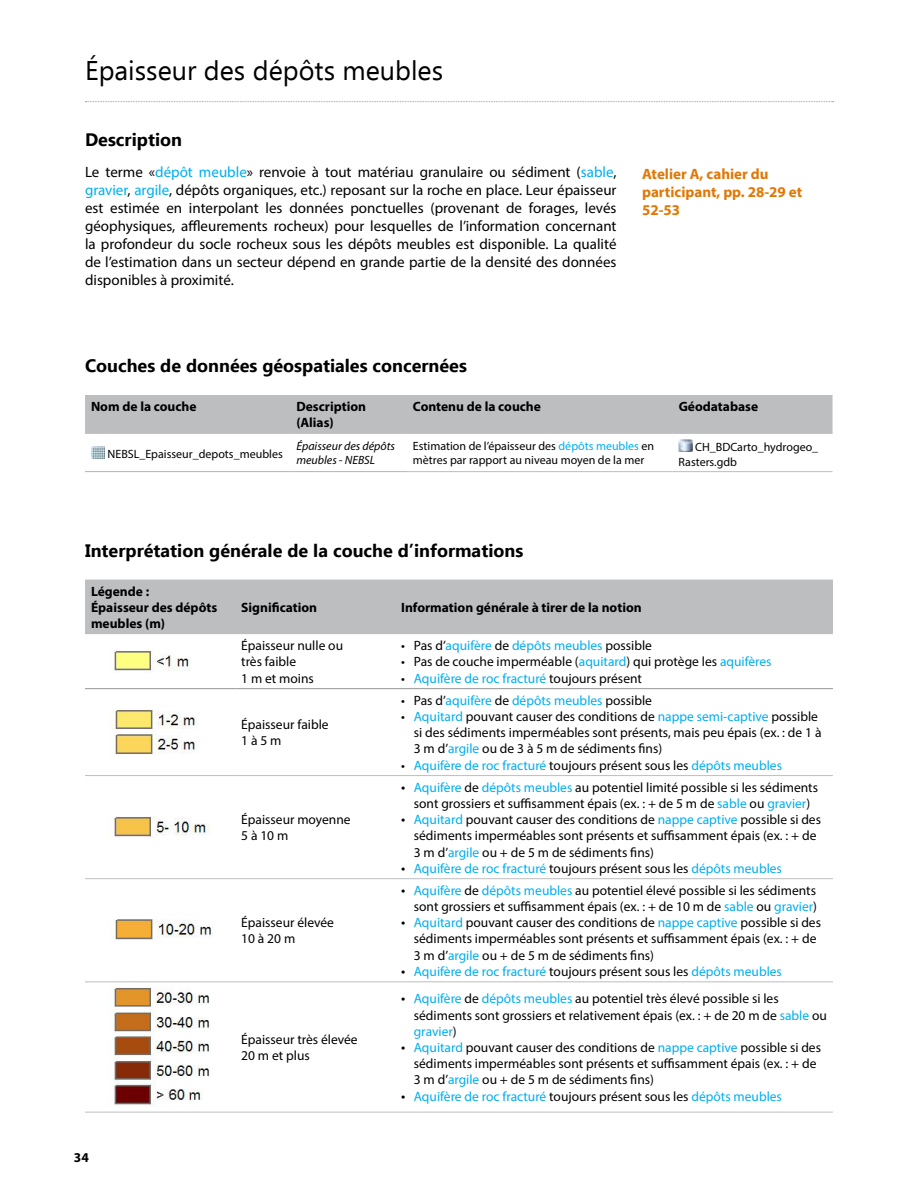
<style>
.page{position:relative;width:918px;height:1188px;background:#fff}
.page>*{position:absolute;margin:0;border:0;box-sizing:border-box;transform-origin:0 0}
.t1{font:27px "Ebrima";color:#000}
.t2{font:700 18px "Ebrima";color:#000}
.t3{font:15px/18px "Myriad Pro";color:#000;text-align:justify}
.t4{font:700 15px/18px "Myriad Pro";color:#e17805}
.t5{font:13.5px/16.2px "Myriad Pro";color:#000}
.t6{font:13.5px "Myriad Pro";color:#00aeef}
.t7{font:700 13.5px/16.2px "Myriad Pro";color:#000}
.t8{font:12px/14.4px "Myriad Pro";color:#000}
.t9{font:italic 12px/14.4px "Myriad Pro";color:#000}
.s1{color:#00aeef}
.s2{color:#000}
.s3{font-size:15px}
.s4{font-size:15px;color:#000}
</style>
<div class="page">
<svg style="left:85px;top:101px;width:749px;height:1px"></svg>
<div style="left:85px;top:395px;width:748px;height:38px;background:#bcbec0"></div>
<hr style="left:85px;top:471px;width:205px;height:1px;background:#b3b3b3">
<hr style="left:290px;top:471px;width:117px;height:1px;background:#b3b3b3">
<hr style="left:407px;top:471px;width:266px;height:1px;background:#bcbec0">
<hr style="left:673px;top:471px;width:160px;height:1px;background:#bcbec0">
<hr style="left:290px;top:433px;width:117px;height:1px;background:#bcbec0">
<hr style="left:407px;top:433px;width:266px;height:1px;background:#bcbec0">
<hr style="left:673px;top:433px;width:160px;height:1px;background:#bcbec0">
<hr style="left:85px;top:433px;width:205px;height:1px;background:#bcbec0">
<img style="left:91px;top:447px;width:14px;height:11px">
<img style="left:679px;top:439px;width:14px;height:12px">
<div style="left:85px;top:580px;width:748px;height:54px;background:#bcbec0"></div>
<hr style="left:85px;top:878px;width:150px;height:1px;background:#bcbec0">
<hr style="left:235px;top:878px;width:160px;height:1px;background:#bcbec0">
<hr style="left:395px;top:878px;width:438px;height:1px;background:#bcbec0">
<hr style="left:85px;top:688px;width:150px;height:1px;background:#939598">
<hr style="left:235px;top:688px;width:160px;height:1px;background:#939598">
<hr style="left:395px;top:688px;width:438px;height:1px;background:#939598">
<hr style="left:85px;top:775px;width:150px;height:1px;background:#bcbec0">
<hr style="left:235px;top:775px;width:160px;height:1px;background:#bcbec0">
<hr style="left:395px;top:775px;width:438px;height:1px;background:#bcbec0">
<hr style="left:85px;top:981px;width:150px;height:1px;background:#bcbec0">
<hr style="left:235px;top:981px;width:160px;height:1px;background:#bcbec0">
<hr style="left:395px;top:981px;width:438px;height:1px;background:#bcbec0">
<hr style="left:85px;top:1112px;width:150px;height:1px;background:#bcbec0">
<hr style="left:235px;top:1112px;width:160px;height:1px;background:#bcbec0">
<hr style="left:395px;top:1112px;width:438px;height:1px;background:#bcbec0">
<img style="left:108px;top:651px;width:83px;height:21px">
<img style="left:110px;top:709px;width:87px;height:46px">
<img style="left:108px;top:817px;width:104px;height:21px">
<img style="left:114px;top:920px;width:99px;height:20px">
<img style="left:114px;top:988px;width:96px;height:118px">
<h1 class="t1" style="left:85px;top:51px;width:360px">Épaisseur des dépôts meubles</h1>
<h2 class="t2" style="left:85px;top:126px;width:99px">Description</h2>
<p class="t3" style="left:85px;top:162px;width:533px">Le terme «<span class="s1">dépôt meuble</span>» renvoie à tout matériau granulaire ou sédiment (<span class="s1">sable</span>, <span class="s1">gravier</span>, <span class="s1">argile</span>, dépôts organiques, etc.) reposant sur la roche en place. Leur épaisseur est estimée en interpolant les données ponctuelles (provenant de forages, levés géophysiques, affleurements rocheux) pour lesquelles de l’information concernant la profondeur du socle rocheux sous les dépôts meubles est disponible. La qualité de l’estimation dans un secteur dépend en grande partie de la densité des données disponibles à proximité.</p>
<p class="t4" style="left:642px;top:165px;width:162px">Atelier A, cahier du participant, pp. 28-29 et<br>52-53</p>
<h2 class="t2" style="left:85px;top:352px;width:383px">Couches de données géospatiales concernées</h2>
<p class="t7" style="left:91px;top:398px;width:107px">Nom de la couche</p>
<p class="t7" style="left:296px;top:398px;width:71px">Description (Alias)</p>
<p class="t7" style="left:413px;top:398px;width:130px">Contenu de la couche</p>
<p class="t7" style="left:679px;top:398px;width:81px">Géodatabase</p>
<p class="t8" style="left:108px;top:447px;width:177px">NEBSL_Epaisseur_depots_meubles</p>
<p class="t9" style="left:296px;top:438px;width:100px">Épaisseur des dépôts meubles - NEBSL</p>
<p class="t8" style="left:413px;top:438px;width:243px">Estimation de l’épaisseur des <span class="s1">dépôts meubles</span> en mètres par rapport au niveau moyen de la mer</p>
<p class="t8" style="left:679px;top:440px;width:141px;text-indent:16px">CH_BDCarto_hydrogeo_<br>Rasters.gdb</p>
<h2 class="t2" style="left:85px;top:537px;width:440px">Interprétation générale de la couche d’informations</h2>
<p class="t7" style="left:91px;top:583px;width:128px">Légende :<br>Épaisseur des dépôts meubles (m)</p>
<p class="t7" style="left:241px;top:599px;width:77px">Signification</p>
<p class="t7" style="left:401px;top:599px;width:242px">Information générale à tirer de la notion</p>
<p class="t5" style="left:241px;top:637px;width:103px">Épaisseur nulle ou très faible<br>1 m et moins</p>
<p class="t6" style="left:401px;top:637px;width:252px"><span class="s2">• Pas d’</span>aquifère <span class="s2">de</span> dépôts meubles <span class="s2">possible</span></p>
<p class="t5" style="left:401px;top:654px;width:372px">• Pas de couche imperméable (<span class="s1">aquitard</span>) qui protège les <span class="s1">aquifères</span></p>
<p class="t6" style="left:401px;top:670px;width:242px"><span class="s2">•</span> Aquifère de roc fracturé <span class="s2">toujours présent</span></p>
<p class="t7" style="left:74px;top:1149px;width:16px">34</p>
<p class="t5" style="left:241px;top:716px;width:89px">Épaisseur faible<br>1 à 5 m</p>
<p class="t5" style="left:241px;top:811px;width:111px">Épaisseur moyenne<br>5 à 10 m</p>
<p class="t5" style="left:241px;top:914px;width:94px">Épaisseur élevée<br>10 à 20 m</p>
<p class="t5" style="left:241px;top:1031px;width:118px">Épaisseur très élevée<br>20 m et plus</p>
<p class="t6" style="left:401px;top:692px;width:252px"><span class="s2">• Pas d’</span>aquifère <span class="s2">de</span> dépôts meubles <span class="s2">possible</span></p>
<p class="t5" style="left:414px;top:708px;width:409px;text-indent:-13px">• <span class="s1">Aquitard</span> pouvant causer des conditions de <span class="s1">nappe semi-captive</span> possible si des sédiments imperméables sont présents, mais peu épais (ex. : de 1 à<br>3 m d’<span class="s1">argile</span> ou de 3 à 5 m de sédiments fins)</p>
<p class="t6" style="left:401px;top:757px;width:382px"><span class="s2">•</span> Aquifère de roc fracturé <span class="s2">toujours présent sous les</span> dépôts meubles</p>
<p class="t5" style="left:401px;top:779px;width:418px;text-align:center"><span class="s3">•</span> <span class="s1">Aquifère</span> de <span class="s1">dépôts meubles</span> au potentiel limité possible si les sédiments sont grossiers et suffisamment épais (ex. : + de 5 m de <span class="s1">sable</span> ou <span class="s1">gravier</span>)</p>
<p class="t5" style="left:414px;top:811px;width:409px;text-indent:-13px"><span class="s3">•</span> <span class="s1">Aquitard</span> pouvant causer des conditions de <span class="s1">nappe captive</span> possible si des sédiments imperméables sont présents et suffisamment épais (ex. : + de<br>3 m d’<span class="s1">argile</span> ou + de 5 m de sédiments fins)</p>
<p class="t6" style="left:401px;top:860px;width:382px"><span class="s4">•</span> Aquifère de roc fracturé <span class="s2">toujours présent sous les</span> dépôts meubles</p>
<p class="t5" style="left:401px;top:882px;width:418px;text-align:right"><span class="s3">•</span> <span class="s1">Aquifère</span> de <span class="s1">dépôts meubles</span> au potentiel élevé possible si les sédiments sont grossiers et suffisamment épais (ex. : + de 10 m de <span class="s1">sable</span> ou <span class="s1">gravier</span>)</p>
<p class="t5" style="left:414px;top:914px;width:409px;text-indent:-13px"><span class="s3">•</span> <span class="s1">Aquitard</span> pouvant causer des conditions de <span class="s1">nappe captive</span> possible si des sédiments imperméables sont présents et suffisamment épais (ex. : + de<br>3 m d’<span class="s1">argile</span> ou + de 5 m de sédiments fins)</p>
<p class="t6" style="left:401px;top:963px;width:382px"><span class="s4">•</span> Aquifère de roc fracturé <span class="s2">toujours présent sous les</span> dépôts meubles</p>
<p class="t5" style="left:414px;top:991px;width:415px;text-indent:-13px"><span class="s3">•</span> <span class="s1">Aquifère</span> de <span class="s1">dépôts meubles</span> au potentiel très élevé possible si les sédiments sont grossiers et relativement épais (ex. : + de 20 m de <span class="s1">sable</span> ou <span class="s1">gravier</span>)</p>
<p class="t5" style="left:414px;top:1039px;width:409px;text-indent:-13px"><span class="s3">•</span> <span class="s1">Aquitard</span> pouvant causer des conditions de <span class="s1">nappe captive</span> possible si des sédiments imperméables sont présents et suffisamment épais (ex. : + de<br>3 m d’<span class="s1">argile</span> ou + de 5 m de sédiments fins)</p>
<p class="t6" style="left:401px;top:1088px;width:382px"><span class="s4">•</span> Aquifère de roc fracturé <span class="s2">toujours présent sous les</span> dépôts meubles</p>
</div>
